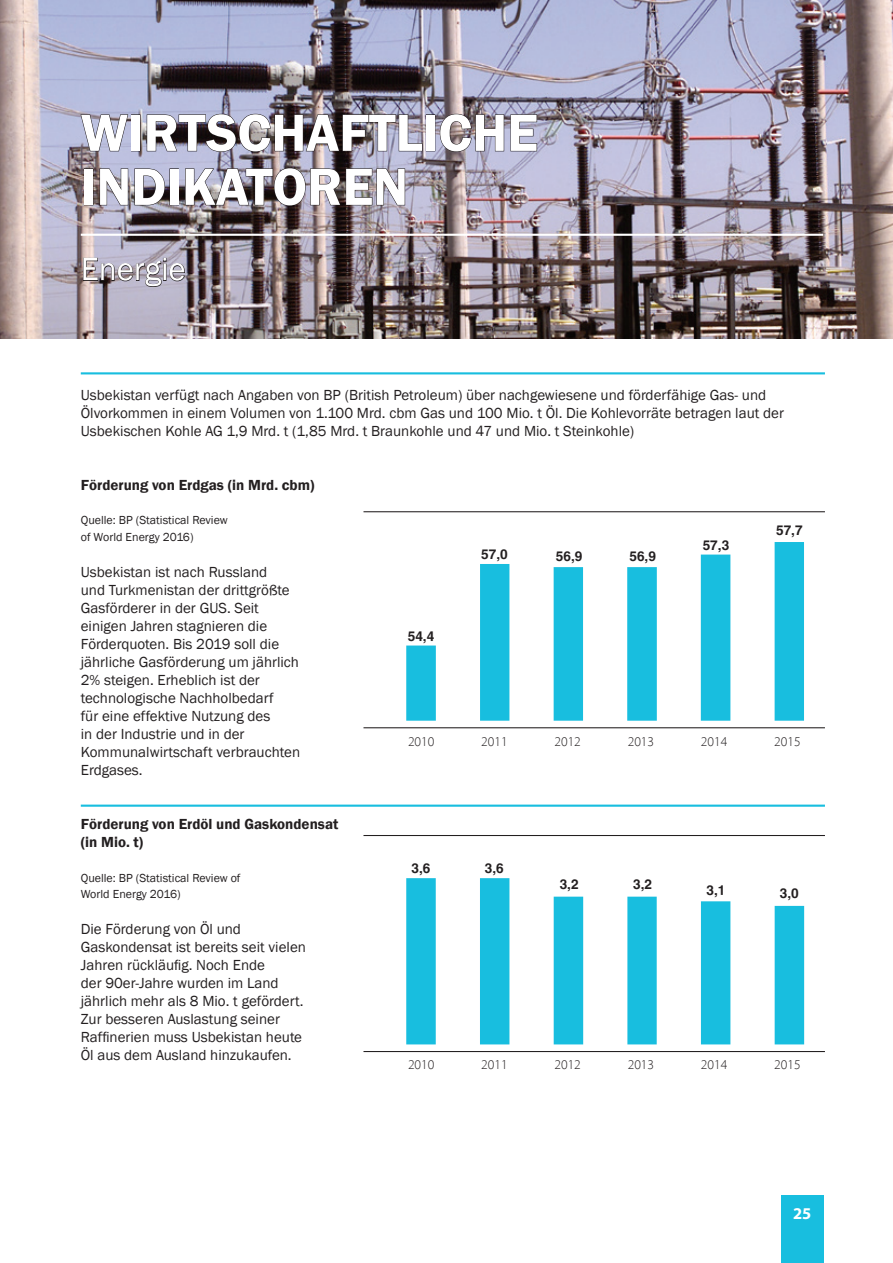
<style>
.page{position:relative;width:893px;height:1263px;background:#fff}
.page>*{position:absolute;margin:0;border:0;box-sizing:border-box;transform-origin:0 0}
.t1{font:600 54px/54px "Franklin Gothic";color:#fff}
.t2{font:33px "Franklin Gothic";color:#fff}
.t3{font:700 16.5px "Myriad Pro";color:#fff}
.t4{font:15px/18px "Franklin Gothic";color:#231f20}
.t5{font:600 15px/18px "Franklin Gothic";color:#231f20}
.t6{font:300 13.5px "Myriad Pro";color:#231f20}
.t7{font:700 13.5px "K Helios";color:#231f20}
.t8{font:12px/16.5px "Franklin Gothic";color:#231f20}
</style>
<div class="page">
<div style="left:781px;top:1195px;width:42px;height:68px;background:#18bedf"></div>
<img style="left:0;top:0;width:893px;height:338px">
<hr style="left:81px;top:234px;width:742px;height:2px;background:#fff">
<svg style="left:80px;top:114px;width:49px;height:38px;background:#9e9fb7"></svg>
<div style="left:131px;top:114px;width:9px;height:37px;border:1px solid #231f20"></div>
<img style="left:146px;top:113px;width:277px;height:39px">
<div style="left:426px;top:114px;width:9px;height:37px;border:1px solid #231f20"></div>
<svg style="left:439px;top:113px;width:98px;height:39px;background:#8d8796"></svg>
<div style="left:84px;top:168px;width:9px;height:37px;border:1px solid #231f20"></div>
<svg style="left:99px;top:168px;width:66px;height:38px;background:#878492"></svg>
<div style="left:170px;top:168px;width:9px;height:37px;border:1px solid #231f20"></div>
<img style="left:185px;top:167px;width:220px;height:39px">
<svg style="left:83px;top:258px;width:102px;height:29px;background:#918a95"></svg>
<hr style="left:81px;top:372px;width:744px;height:2px;background:#18bedf">
<hr style="left:363px;top:511px;width:462px;height:1px;background:#231f20">
<svg style="left:406px;top:542px;width:398px;height:179px"></svg>
<hr style="left:363px;top:727px;width:462px;height:1px;background:#231f20">
<hr style="left:81px;top:804px;width:744px;height:3px;background:#18bedf">
<hr style="left:363px;top:835px;width:462px;height:1px;background:#231f20">
<hr style="left:363px;top:1051px;width:462px;height:1px;background:#231f20">
<svg style="left:406px;top:878px;width:398px;height:166px"></svg>
<h1 class="t1" style="left:81px;top:106px;width:459px">WIRTSCHAFTLICHE<br>INDIKATOREN</h1>
<h2 class="t2" style="left:81px;top:249px;width:107px">Energie</h2>
<p class="t4" style="left:81px;top:386px;width:705px">Usbekistan verfügt nach Angaben von BP (British Petroleum) über nachgewiesene und förderfähige Gas- und<br>Ölvorkommen in einem Volumen von 1.100 Mrd. cbm Gas und 100 Mio. t Öl. Die Kohlevorräte betragen laut der<br>Usbekischen Kohle AG 1,9 Mrd. t (1,85 Mrd. t Braunkohle und 47 und Mio. t Steinkohle)</p>
<p class="t5" style="left:81px;top:476px;width:235px">Förderung von Erdgas (in Mrd. cbm)</p>
<p class="t8" style="left:81px;top:512px;width:148px">Quelle: BP (Statistical Review of World Energy 2016)</p>
<p class="t4" style="left:81px;top:563px;width:221px">Usbekistan ist nach Russland<br>und Turkmenistan der drittgrößte<br>Gasförderer in der GUS. Seit einigen Jahren stagnieren die<br>Förderquoten. Bis 2019 soll die jährliche Gasförderung um jährlich<br>2% steigen. Erheblich ist der technologische Nachholbedarf<br>für eine effektive Nutzung des<br>in der Industrie und in der<br>Kommunalwirtschaft verbrauchten<br>Erdgases.</p>
<p class="t5" style="left:81px;top:815px;width:259px">Förderung von Erdöl und Gaskondensat (in Mio. t)</p>
<p class="t8" style="left:81px;top:869px;width:161px">Quelle: BP (Statistical Review of<br>World Energy 2016)</p>
<p class="t4" style="left:81px;top:920px;width:227px">Die Förderung von Öl und<br>Gaskondensat ist bereits seit vielen<br>Jahren rückläufig. Noch Ende<br>der 90er-Jahre wurden im Land jährlich mehr als 8 Mio. t gefördert.<br>Zur besseren Auslastung seiner<br>Raffinerien muss Usbekistan heute<br>Öl aus dem Ausland hinzukaufen.</p>
<p class="t7" style="left:408px;top:628px;width:28px">54,4</p>
<p class="t7" style="left:481px;top:547px;width:28px">57,0</p>
<p class="t7" style="left:556px;top:548px;width:28px">56,9</p>
<p class="t7" style="left:629px;top:548px;width:28px">56,9</p>
<p class="t7" style="left:703px;top:538px;width:28px">57,3</p>
<p class="t7" style="left:776px;top:523px;width:28px">57,7</p>
<p class="t6" style="left:408px;top:734px;width:28px">2010</p>
<p class="t6" style="left:481px;top:734px;width:28px">2011</p>
<p class="t6" style="left:554px;top:734px;width:28px">2012</p>
<p class="t6" style="left:628px;top:734px;width:28px">2013</p>
<p class="t6" style="left:701px;top:734px;width:28px">2014</p>
<p class="t6" style="left:774px;top:734px;width:28px">2015</p>
<p class="t7" style="left:412px;top:860px;width:20px">3,6</p>
<p class="t7" style="left:485px;top:860px;width:20px">3,6</p>
<p class="t7" style="left:560px;top:876px;width:20px">3,2</p>
<p class="t7" style="left:633px;top:876px;width:20px">3,2</p>
<p class="t7" style="left:706px;top:882px;width:20px">3,1</p>
<p class="t7" style="left:780px;top:885px;width:20px">3,0</p>
<p class="t6" style="left:408px;top:1057px;width:28px">2010</p>
<p class="t6" style="left:481px;top:1057px;width:28px">2011</p>
<p class="t6" style="left:554px;top:1057px;width:28px">2012</p>
<p class="t6" style="left:628px;top:1057px;width:28px">2013</p>
<p class="t6" style="left:701px;top:1057px;width:28px">2014</p>
<p class="t6" style="left:774px;top:1057px;width:28px">2015</p>
<p class="t3" style="left:793px;top:1203px;width:20px">25</p>
</div>
